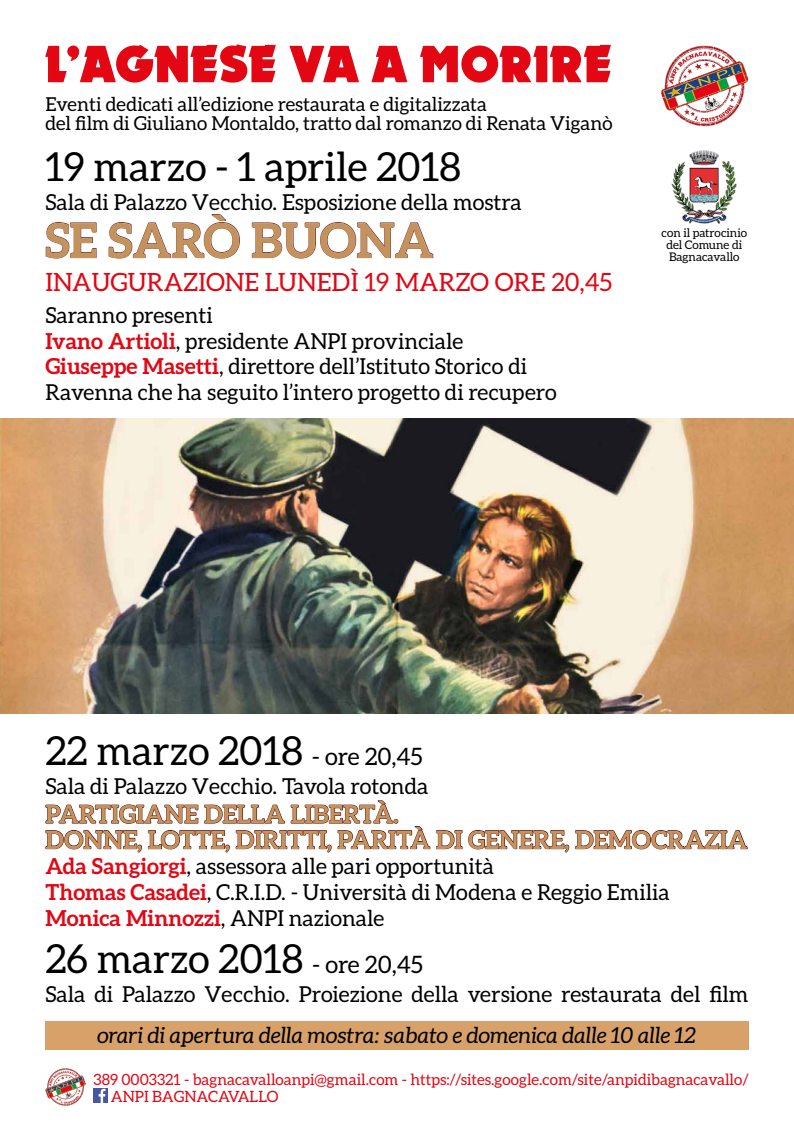
<style>
.page{position:relative;width:794px;height:1134px;background:#fff}
.page>*{position:absolute;margin:0;border:0;box-sizing:border-box;transform-origin:0 0}
.t1{font:52px "Dynamo CG";color:#e30613}
.t2{font:700 48px "Aleo";color:#c4925c}
.t3{font:40px "Aleo";color:#000}
.t4{font:25.2px "Aleo";color:#e30613}
.t5{font:700 24.8px/25.6px "Aleo";color:#c4925c}
.t6{font:22px/25.6px "Aleo";color:#000}
.t7{font:italic 22px "Aleo";color:#000}
.t8{font:19.2px/19.2px "Aleo";color:#000}
.t9{font:15.52px/17.1px "Aleo";color:#e30613}
.t10{font:11.92px/11.9px "Aleo";color:#000;text-align:center}
.s1{font-weight:700;color:#e30613}
.s2{font-size:24px}
</style>
<div class="page">
<img style="left:0;top:419px;width:794px;height:295px">
<svg style="left:45px;top:800px;width:385px;height:53px"></svg>
<svg style="left:436px;top:830px;width:26px;height:19px"></svg>
<svg style="left:468px;top:830px;width:101px;height:23px"></svg>
<svg style="left:575px;top:830px;width:172px;height:19px"></svg>
<img style="left:45px;top:1069px;width:41px;height:37px">
<img style="left:93px;top:1088px;width:14px;height:14px">
<svg style="left:45px;top:222px;width:52px;height:37px"></svg>
<svg style="left:108px;top:214px;width:132px;height:45px"></svg>
<svg style="left:251px;top:222px;width:182px;height:37px"></svg>
<div style="left:45px;top:1021px;width:703px;height:29px;background:#d8a169"></div>
<img style="left:671px;top:150px;width:66px;height:74px">
<img style="left:660px;top:45px;width:88px;height:81px">
<h1 class="t1" style="left:45px;top:30px;width:568px">L’AGNESE VA A MORIRE</h1>
<p class="t8" style="left:45px;top:94px;width:568px">Eventi dedicati all’edizione restaurata e digitalizzata<br>del film di Giuliano Montaldo, tratto dal romanzo di Renata Viganò</p>
<h3 class="t3" style="left:45px;top:144px;width:417px">19 marzo - 1 aprile 2018</h3>
<p class="t6" style="left:45px;top:189px;width:478px">Sala di Palazzo Vecchio. Esposizione della mostra</p>
<h2 class="t2" style="left:45px;top:213px;width:390px">SE SARÒ BUONA</h2>
<p class="t4" style="left:45px;top:267px;width:568px">INAUGURAZIONE LUNEDÌ 19 MARZO ORE 20,45</p>
<p class="t6" style="left:45px;top:302px;width:513px">Saranno presenti<br><span class="s1">Ivano Artioli</span>, presidente ANPI provinciale <span class="s1">Giuseppe Masetti</span>, direttore dell’Istituto Storico di Ravenna che ha seguito l’intero progetto di recupero</p>
<p class="t10" style="left:661px;top:227px;width:87px">con il patrocinio del Comune di<br>Bagnacavallo</p>
<h3 class="t3" style="left:45px;top:728px;width:379px">22 marzo 2018 <span class="s2">- ore 20,45</span></h3>
<p class="t6" style="left:45px;top:773px;width:384px">Sala di Palazzo Vecchio. Tavola rotonda</p>
<p class="t5" style="left:45px;top:801px;width:703px">PARTIGIANE DELLA LIBERTÀ.<br>DONNE, LOTTE, DIRITTI, PARITÀ DI GENERE, DEMOCRAZIA</p>
<p class="t6" style="left:45px;top:853px;width:626px"><span class="s1">Ada Sangiorgi</span>, assessora alle pari opportunità<br><span class="s1">Thomas Casadei</span>, C.R.I.D. - Università di Modena e Reggio Emilia<br><span class="s1">Monica Minnozzi</span>, ANPI nazionale</p>
<h3 class="t3" style="left:45px;top:937px;width:379px">26 marzo 2018 <span class="s2">- ore 20,45</span></h3>
<p class="t6" style="left:45px;top:981px;width:704px">Sala di Palazzo Vecchio. Proiezione della versione restaurata del film</p>
<p class="t7" style="left:98px;top:1022px;width:600px">orari di apertura della mostra: sabato e domenica dalle 10 alle 12</p>
<p class="t9" style="left:111px;top:1071px;width:639px;text-indent:-17px">389 0003321 - bagnacavalloanpi@gmail.com - https://sites.google.com/site/anpidibagnacavallo/<br>ANPI BAGNACAVALLO</p>
</div>
